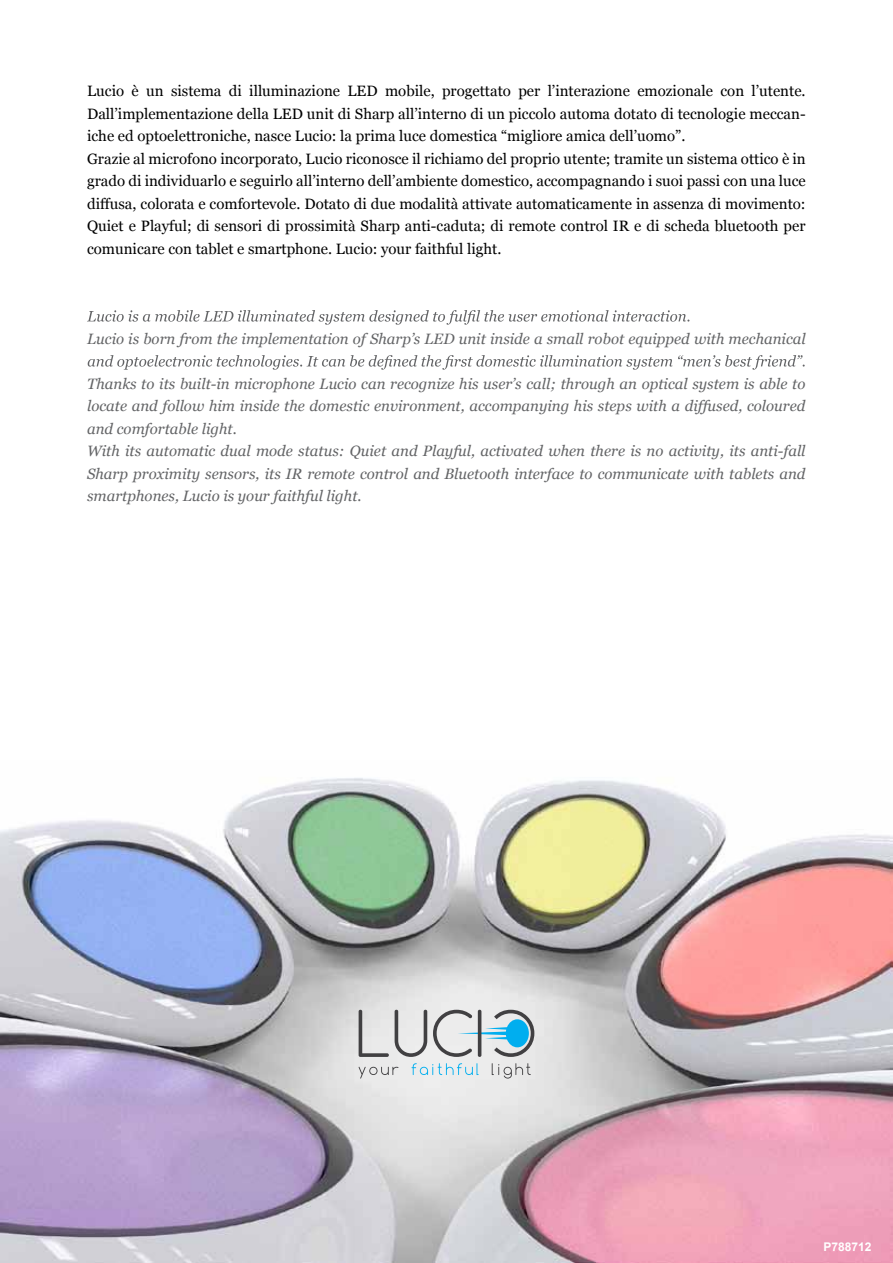
<style>
.page{position:relative;width:893px;height:1263px;background:#fff}
.page>*{position:absolute;margin:0;border:0;box-sizing:border-box;transform-origin:0 0}
.t1{font:15px/22.5px "Georgia";color:#000}
.t2{font:italic 15px/22.5px "Georgia";color:#636466}
.t3{font:700 12px "Arial";color:#fff}
</style>
<div class="page">
<svg style="left:87px;top:310px;width:602px;height:15px"></svg>
<svg style="left:88px;top:355px;width:717px;height:15px"></svg>
<img style="left:0;top:778px;width:893px;height:485px">
<svg style="left:359px;top:1067px;width:39px;height:11px"></svg>
<svg style="left:411px;top:1063px;width:68px;height:12px"></svg>
<svg style="left:492px;top:1063px;width:39px;height:15px"></svg>
<svg style="left:359px;top:1010px;width:30px;height:47px"></svg>
<svg style="left:395px;top:1010px;width:32px;height:47px;background:#c1c1c1"></svg>
<svg style="left:433px;top:1010px;width:101px;height:47px;background:#abc2cb"></svg>
<p class="t1" style="left:87px;top:80px;width:720px">Lucio è un sistema di illuminazione LED mobile, progettato per l’interazione emozionale con l’utente.<br>Dall’implementazione della LED unit di Sharp all’interno di un piccolo automa dotato di tecnologie meccan&shy;iche ed optoelettroniche, nasce Lucio: la prima luce domestica “migliore amica dell’uomo”.<br>Grazie al microfono incorporato, Lucio riconosce il richiamo del proprio utente; tramite un sistema ottico è in grado di individuarlo e seguirlo all’interno dell’ambiente domestico, accompagnando i suoi passi con una luce diffusa, colorata e comfortevole. Dotato di due modalità attivate automaticamente in assenza di movimento:<br>Quiet e Playful; di sensori di prossimità Sharp anti-caduta; di remote control IR e di scheda bluetooth per comunicare con tablet e smartphone. Lucio: your faithful light.</p>
<p class="t2" style="left:87px;top:328px;width:720px">Lucio is born from the implementation of Sharp’s LED unit inside a small robot equipped with mechanical</p>
<p class="t2" style="left:87px;top:373px;width:720px">Thanks to its built-in microphone Lucio can recognize his user’s call; through an optical system is able to locate and follow him inside the domestic environment, accompanying his steps with a diffused, coloured and comfortable light.<br>With its automatic dual mode status: Quiet and Playful, activated when there is no activity, its anti-fall Sharp proximity sensors, its IR remote control and Bluetooth interface to communicate with tablets and smartphones, Lucio is your faithful light.</p>
<p class="t3" style="left:823px;top:1238px;width:50px">P788712</p>
</div>
